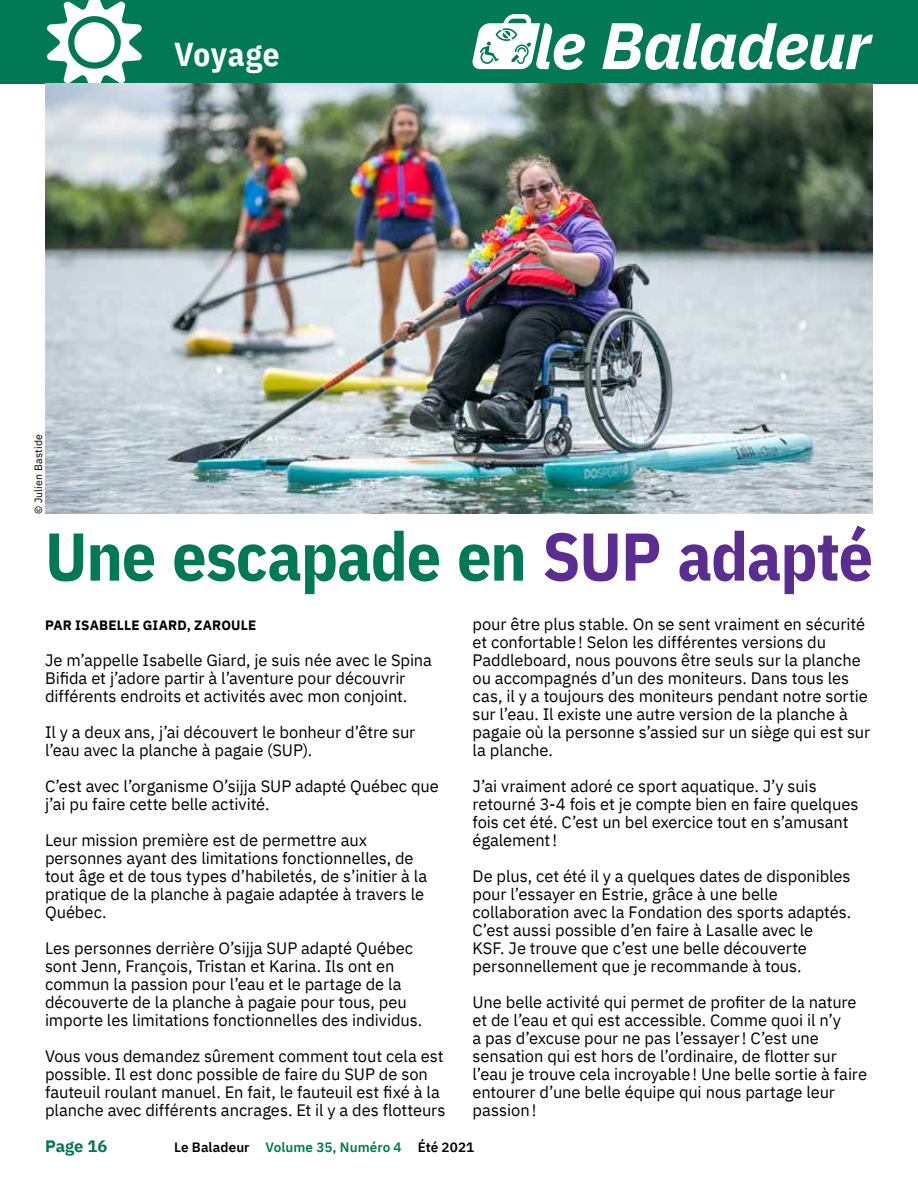
<style>
.page{position:relative;width:918px;height:1188px;background:#fff}
.page>*{position:absolute;margin:0;border:0;box-sizing:border-box;transform-origin:0 0}
.t1{font:700 67.5px "IBM Plex Sans Cond";letter-spacing:-.015em;color:#007954}
.t2{font:700 33px "IBM Plex Sans Cond";letter-spacing:.015em;color:#fff}
.t3{font:16.5px/18px "IBM Plex Sans";letter-spacing:-.005em;color:#000}
.t4{font:700 16.5px "IBM Plex Sans";color:#007954}
.t5{font:600 13.5px "IBM Plex Sans";letter-spacing:.005em;color:#000}
.t6{font:700 13.5px "IBM Plex Sans";letter-spacing:.015em;color:#000}
.t7{font:10.5px "IBM Plex Sans";letter-spacing:.015em;color:#000}
.s1{color:#5c2d91}
.s2{color:#007954}
</style>
<div class="page">
<div style="left:0;top:0;width:918px;height:84px;background:#007954"></div>
<svg style="left:602px;top:23px;width:271px;height:47px"></svg>
<svg style="left:472px;top:14px;width:113px;height:56px"></svg>
<img style="left:45px;top:84px;width:828px;height:430px">
<svg style="left:47px;top:83px;width:95px;height:9px"></svg>
<h2 class="t2" style="left:174px;top:28px;width:107px">Voyage</h2>
<p class="t7" style="left:30px;top:514px;width:81px;rotate:-90deg">© Julien Bastide</p>
<h1 class="t1" style="left:45px;top:503px;width:829px">Une escapade en <span class="s1">SUP adapté</span></h1>
<p class="t6" style="left:45px;top:615px;width:213px">PAR ISABELLE GIARD, ZAROULE</p>
<p class="t3" style="left:45px;top:650px;width:389px">Je m’appelle Isabelle Giard, je suis née avec le Spina<br>Bifida et j’adore partir à l’aventure pour découvrir différents endroits et activités avec mon conjoint.</p>
<p class="t3" style="left:45px;top:722px;width:372px">Il y a deux ans, j’ai découvert le bonheur d’être sur l’eau avec la planche à pagaie (SUP).</p>
<p class="t3" style="left:45px;top:776px;width:395px">C’est avec l’organisme O’sijja SUP adapté Québec que j’ai pu faire cette belle activité.</p>
<p class="t3" style="left:45px;top:830px;width:384px">Leur mission première est de permettre aux personnes ayant des limitations fonctionnelles, de tout âge et de tous types d’habiletés, de s’initier à la pratique de la planche à pagaie adaptée à travers le Québec.</p>
<p class="t3" style="left:45px;top:938px;width:379px">Les personnes derrière O’sijja SUP adapté Québec sont Jenn, François, Tristan et Karina. Ils ont en commun la passion pour l’eau et le partage de la découverte de la planche à pagaie pour tous, peu importe les limitations fonctionnelles des individus.</p>
<p class="t3" style="left:45px;top:1046px;width:402px">Vous vous demandez sûrement comment tout cela est possible. Il est donc possible de faire du SUP de son fauteuil roulant manuel. En fait, le fauteuil est fixé à la planche avec différents ancrages. Et il y a des flotteurs</p>
<p class="t3" style="left:472px;top:614px;width:399px">pour être plus stable. On se sent vraiment en sécurité et confortable! Selon les différentes versions du Paddleboard, nous pouvons être seuls sur la planche ou accompagnés d’un des moniteurs. Dans tous les cas, il y a toujours des moniteurs pendant notre sortie sur l’eau. Il existe une autre version de la planche à pagaie où la personne s’assied sur un siège qui est sur la planche.</p>
<p class="t3" style="left:472px;top:776px;width:387px">J’ai vraiment adoré ce sport aquatique. J’y suis retourné 3-4 fois et je compte bien en faire quelques fois cet été. C’est un bel exercice tout en s’amusant également!</p>
<p class="t3" style="left:472px;top:866px;width:380px">De plus, cet été il y a quelques dates de disponibles pour l’essayer en Estrie, grâce à une belle collaboration avec la Fondation des sports adaptés.<br>C’est aussi possible d’en faire à Lasalle avec le<br>KSF. Je trouve que c’est une belle découverte personnellement que je recommande à tous.</p>
<p class="t3" style="left:472px;top:992px;width:396px">Une belle activité qui permet de profiter de la nature et de l’eau et qui est accessible. Comme quoi il n’y<br>a pas d’excuse pour ne pas l’essayer! C’est une sensation qui est hors de l’ordinaire, de flotter sur l’eau je trouve cela incroyable! Une belle sortie à faire entourer d’une belle équipe qui nous partage leur passion!</p>
<p class="t4" style="left:45px;top:1133px;width:64px">Page 16</p>
<p class="t5" style="left:174px;top:1137px;width:302px">Le Baladeur <span class="s2">Volume 35, Numéro 4</span> Été 2021</p>
</div>
